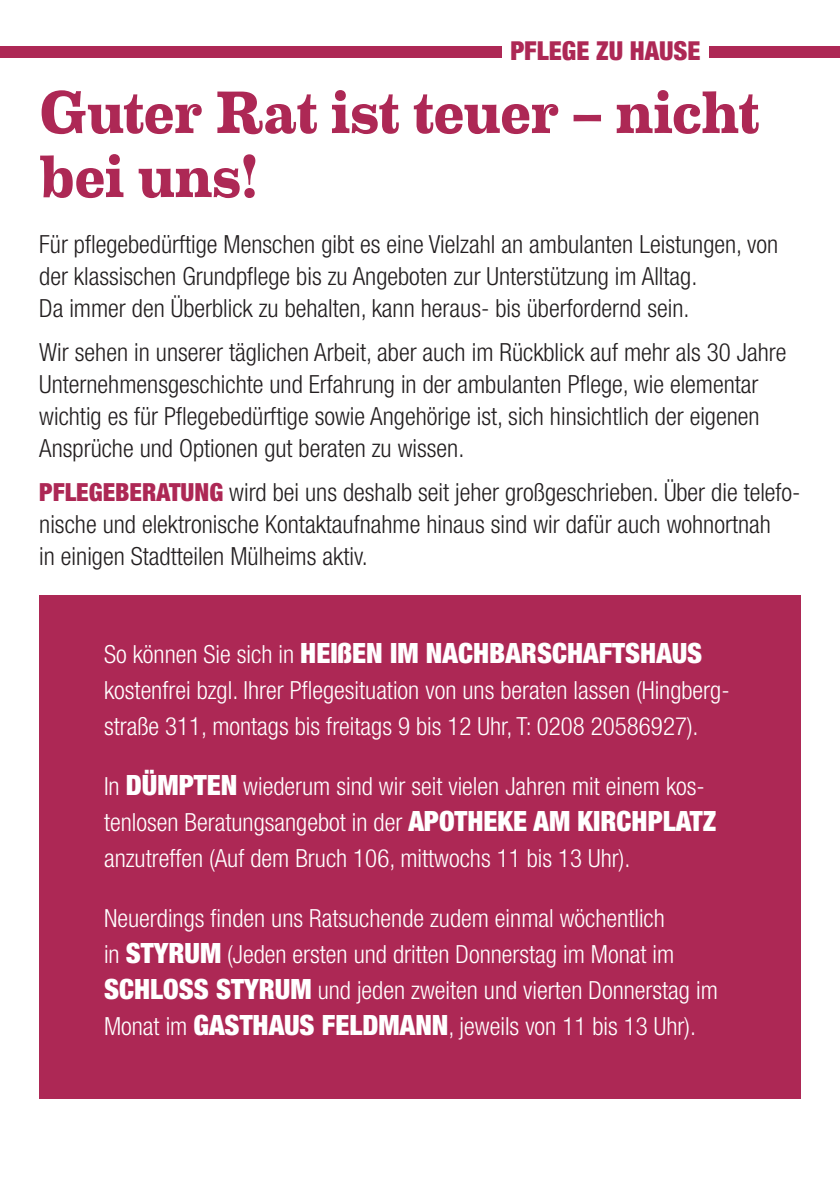
<style>
.page{position:relative;width:840px;height:1191px;background:#fff}
.page>*{position:absolute;margin:0;border:0;box-sizing:border-box;transform-origin:0 0}
.t1{font:700 60px/64px "Eames Century Modern";letter-spacing:-.005em;color:#ad2855}
.t2{font:900 condensed 28px "Helvetica Neue LT Std";color:#fff}
.t3{font:900 condensed 26px "Helvetica Neue";color:#ad2855}
.t4{font:300 condensed 25px/32px "Helvetica Neue LT Std";color:#231f20}
.t5{font:300 condensed 25px/36px "Helvetica Neue LT Std";color:#fff}
.s1{font-weight:900;color:#ad2855}
.s2{font-weight:300;font-size:25px}
.s3{font-weight:900;font-size:28px}
</style>
<div class="page">
<div style="left:39px;top:595px;width:761px;height:503px;background:#ad2855"></div>
<div style="left:0;top:47px;width:839px;height:11px;background:#ad2855"></div>
<div style="left:502px;top:18px;width:206px;height:55px;background:#fff"></div>
<p class="t3" style="left:510px;top:29px;width:191px">PFLEGE ZU HAUSE</p>
<h1 class="t1" style="left:39px;top:76px;width:721px">Guter Rat ist teuer – nicht bei uns!</h1>
<p class="t4" style="left:39px;top:228px;width:740px">Für pflegebedürftige Menschen gibt es eine Vielzahl an ambulanten Leistungen, von der klassischen Grundpflege bis zu Angeboten zur Unterstützung im Alltag.<br>Da immer den Überblick zu behalten, kann heraus- bis überfordernd sein.</p>
<p class="t4" style="left:39px;top:336px;width:748px">Wir sehen in unserer täglichen Arbeit, aber auch im Rückblick auf mehr als 30 Jahre Unternehmensgeschichte und Erfahrung in der ambulanten Pflege, wie elementar wichtig es für Pflegebedürftige sowie Angehörige ist, sich hinsichtlich der eigenen Ansprüche und Optionen gut beraten zu wissen.</p>
<p class="t4" style="left:39px;top:476px;width:762px"><span class="s1">PFLEGEBERATUNG</span> wird bei uns deshalb seit jeher großgeschrieben. Über die telefo&shy;nische und elektronische Kontaktaufnahme hinaus sind wir dafür auch wohnortnah<br>in einigen Stadtteilen Mülheims aktiv.</p>
<p class="t2" style="left:104px;top:635px;width:599px"><span class="s2">So können Sie sich in</span> HEIßEN IM NACHBARSCHAFTSHAUS</p>
<p class="t5" style="left:104px;top:672px;width:626px">kostenfrei bzgl. Ihrer Pflegesituation von uns beraten lassen (Hingberg&shy;straße 311, montags bis freitags 9 bis 12 Uhr, T: 0208 20586927).</p>
<p class="t5" style="left:104px;top:768px;width:613px">In <span class="s3">DÜMPTEN</span> wiederum sind wir seit vielen Jahren mit einem kos&shy;tenlosen Beratungsangebot in der <span class="s3">APOTHEKE AM KIRCHPLATZ </span>anzutreffen (Auf dem Bruch 106, mittwochs 11 bis 13 Uhr).</p>
<p class="t5" style="left:104px;top:900px;width:615px">Neuerdings finden uns Ratsuchende zudem einmal wöchentlich<br>in <span class="s3">STYRUM</span> (Jeden ersten und dritten Donnerstag im Monat im <span class="s3">SCHLOSS STYRUM</span> und jeden zweiten und vierten Donnerstag im Monat im <span class="s3">GASTHAUS FELDMANN</span>, jeweils von 11 bis 13 Uhr).</p>
</div>
